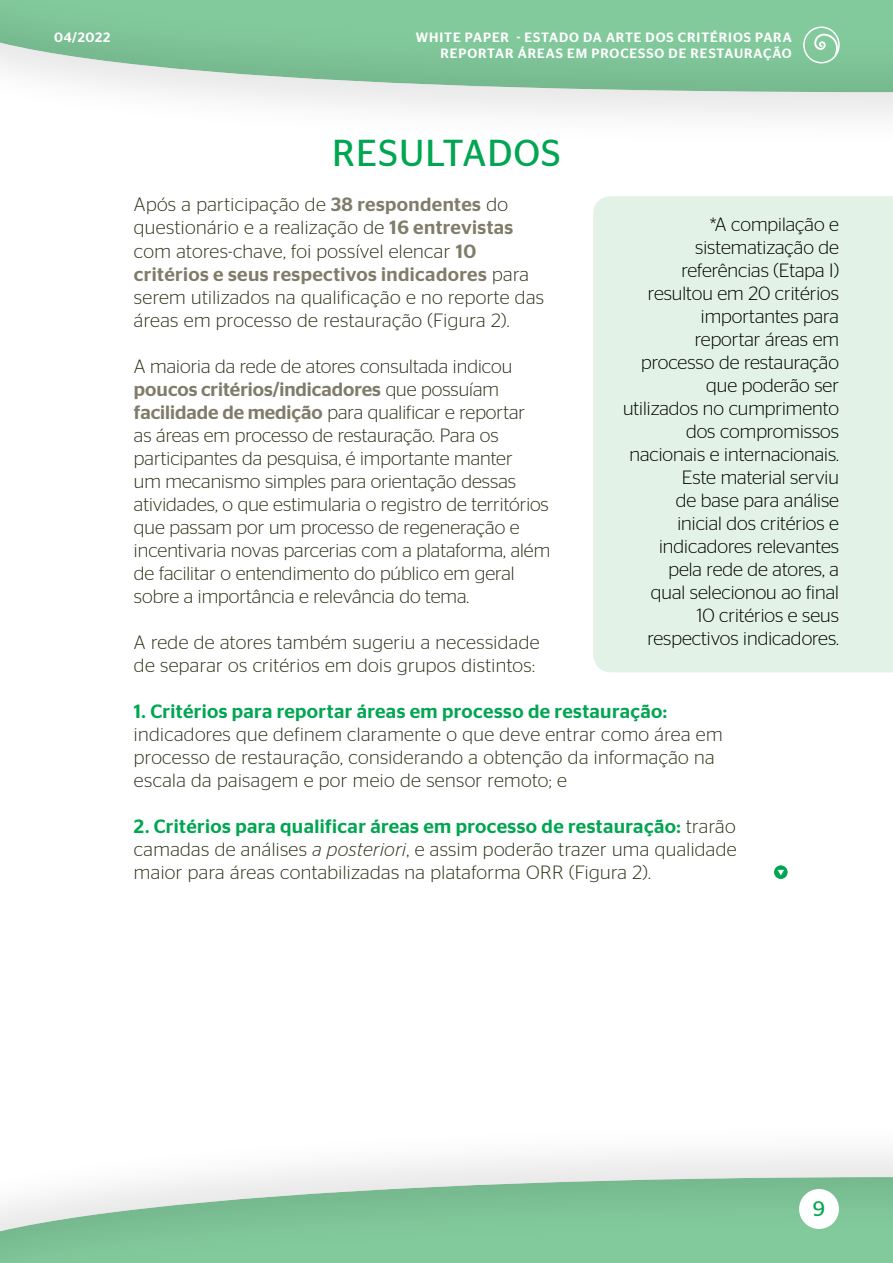
<style>
.page{position:relative;width:893px;height:1263px;background:#fff}
.page>*{position:absolute;margin:0;border:0;box-sizing:border-box;transform-origin:0 0}
.t1{font:37.5px "Stag Sans";letter-spacing:.03em;color:#00a651}
.t2{font:21px "Stag Sans";color:#00a651}
.t3{font:300 19.2px/23.1px "Stag Sans";letter-spacing:.005em;color:#2d3116}
.t4{font:300 19.2px/23.1px "Stag Sans";color:#000;text-align:right}
.t5{font:500 19.2px "Stag Sans";letter-spacing:.02em;color:#00a651}
.t6{font:500 13.5px/16.2px "Stag Sans";letter-spacing:.07em;color:#fff;text-align:right}
.s1{font-weight:500;color:#7f7c6a}
.s2{font-weight:500;color:#00a651}
.s3{font-style:italic}
</style>
<div class="page">
<div style="left:0;top:1117px;width:893px;height:146px;background:#000;opacity:.1"></div>
<div style="left:0;top:1177px;width:893px;height:86px;background:#000;opacity:.1"></div>
<div style="left:799px;top:1189px;width:40px;height:40px;background:#fff;border-radius:50%"></div>
<div style="left:0;top:0;width:893px;height:151px;background:#000;opacity:.1"></div>
<div style="left:0;top:0;width:893px;height:92px;background:#000;opacity:.1"></div>
<div style="left:803px;top:26px;width:37px;height:37px;border:2px solid #fff;border-radius:50%"></div>
<svg style="left:814px;top:34px;width:24px;height:24px"></svg>
<div style="left:593px;top:196px;width:300px;height:476px;background:#e3f2e7"></div>
<svg style="left:774px;top:865px;width:14px;height:14px"></svg>
<svg style="left:778px;top:870px;width:6px;height:5px"></svg>
<p class="t6" style="left:54px;top:29px;width:58px">04/2022</p>
<p class="t6" style="left:416px;top:29px;width:377px">WHITE PAPER - ESTADO DA ARTE DOS CRITÉRIOS PARA<br>REPORTAR ÁREAS EM PROCESSO DE RESTAURAÇÃO</p>
<h1 class="t1" style="left:332px;top:132px;width:230px">RESULTADOS</h1>
<p class="t3" style="left:134px;top:193px;width:412px">Após a participação de <span class="s1">38 respondentes</span> do questionário e a realização de <span class="s1">16 entrevistas </span>com atores-chave, foi possível elencar <span class="s1">10 critérios e seus respectivos indicadores</span> para serem utilizados na qualificação e no reporte das áreas em processo de restauração (Figura 2).</p>
<p class="t3" style="left:134px;top:354px;width:418px">A maioria da rede de atores consultada indicou <span class="s1">poucos critérios/indicadores</span> que possuíam <span class="s1">facilidade de medição</span> para qualificar e reportar<br>as áreas em processo de restauração. Para os participantes da pesquisa, é importante manter<br>um mecanismo simples para orientação dessas atividades, o que estimularia o registro de territórios que passam por um processo de regeneração e incentivaria novas parcerias com a plataforma, além de facilitar o entendimento do público em geral sobre a importância e relevância do tema.</p>
<p class="t3" style="left:134px;top:631px;width:407px">A rede de atores também sugeriu a necessidade de separar os critérios em dois grupos distintos:</p>
<p class="t5" style="left:134px;top:700px;width:535px">1. Critérios para reportar áreas em processo de restauração:</p>
<p class="t3" style="left:134px;top:722px;width:590px">indicadores que definem claramente o que deve entrar como área em processo de restauração, considerando a obtenção da informação na escala da paisagem e por meio de sensor remoto; e</p>
<p class="t3" style="left:134px;top:814px;width:604px;text-align:justify"><span class="s2">2. Critérios para qualificar áreas em processo de restauração:</span> trarão camadas de análises <span class="s3">a posteriori</span>, e assim poderão trazer uma qualidade maior para áreas contabilizadas na plataforma ORR (Figura 2).</p>
<p class="t4" style="left:623px;top:212px;width:217px">*A compilação e sistematização de referências (Etapa I) resultou em 20 critérios importantes para<br>reportar áreas em processo de restauração que poderão ser<br>utilizados no cumprimento dos compromissos nacionais e internacionais.<br>Este material serviu<br>de base para análise<br>inicial dos critérios e indicadores relevantes pela rede de atores, a<br>qual selecionou ao final<br>10 critérios e seus respectivos indicadores.</p>
<p class="t2" style="left:813px;top:1197px;width:14px">9</p>
</div>
